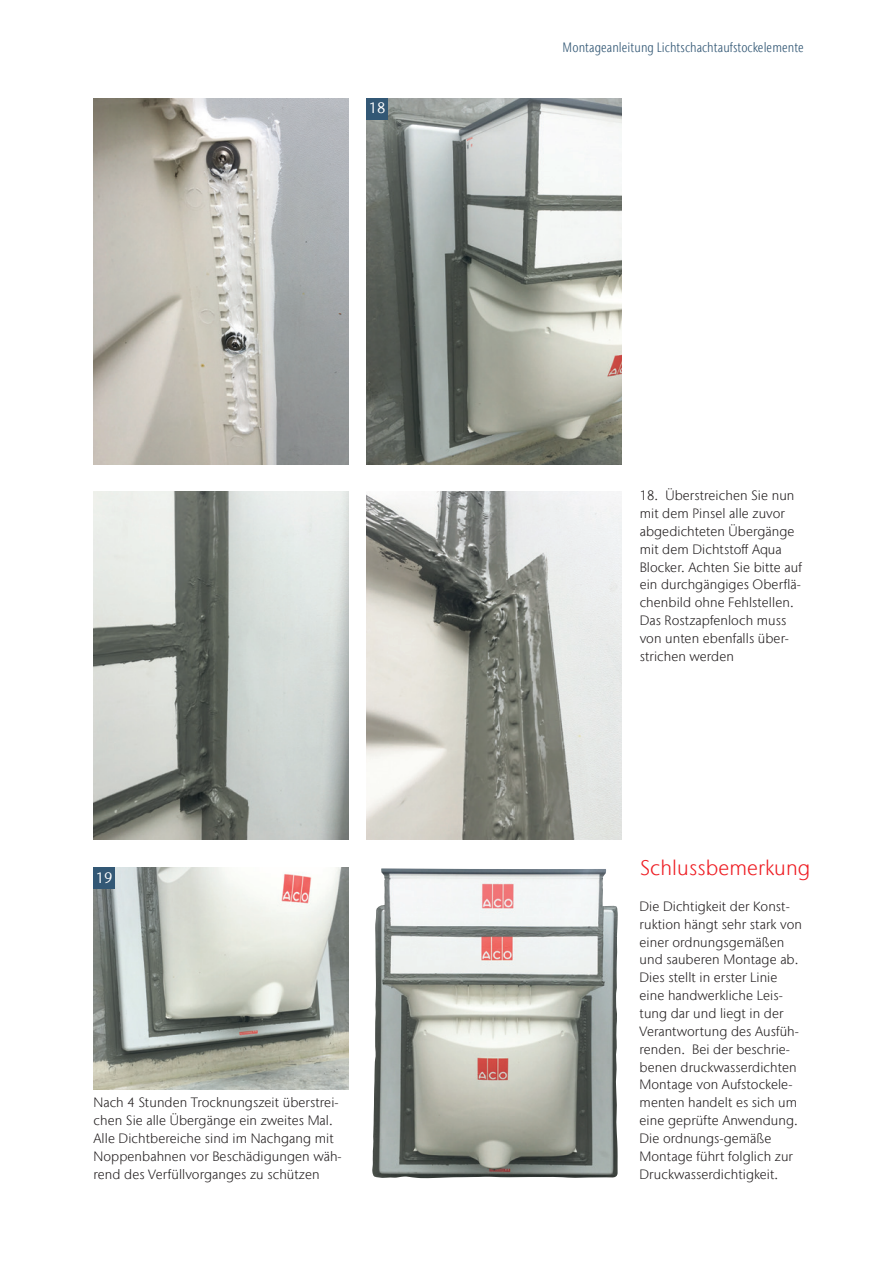
<style>
.page{position:relative;width:893px;height:1263px;background:#fff}
.page>*{position:absolute;margin:0;border:0;box-sizing:border-box;transform-origin:0 0}
.Intermediate_heading{font:300 21px "Stone Sans IIITC Com";letter-spacing:.005em;color:#ee1d23}
.t1{font:15px "Stone Sans IIITC Com";color:#fff}
.Body_copy{font:300 13.5px/17.9px "Stone Sans IIITC Com";letter-spacing:.005em;color:#231f20}
.t2{font:300 condensed 13.5px "Stone Sans IIITC Com";letter-spacing:.005em;color:#335875}
</style>
<div class="page">
<img style="left:94px;top:98px;width:255px;height:366px">
<img style="left:367px;top:98px;width:255px;height:366px">
<img style="left:367px;top:491px;width:255px;height:348px">
<img style="left:94px;top:491px;width:255px;height:348px">
<div style="left:367px;top:98px;width:21px;height:21px;background:#335875"></div>
<img style="left:372px;top:868px;width:246px;height:310px">
<img style="left:94px;top:867px;width:255px;height:222px">
<div style="left:94px;top:867px;width:21px;height:22px;background:#335875"></div>
<p class="t1" style="left:369px;top:99px;width:18px">18</p>
<p class="t1" style="left:96px;top:868px;width:18px">19</p>
<p class="Body_copy" style="left:94px;top:1093px;width:250px">Nach 4 Stunden Trocknungszeit überstrei&shy;chen Sie alle Übergänge ein zweites Mal.<br>Alle Dichtbereiche sind im Nachgang mit Noppenbahnen vor Beschädigungen wäh&shy;rend des Verfüllvorganges zu schützen</p>
<p class="t2" style="left:563px;top:39px;width:243px">Montageanleitung Lichtschachtaufstockelemente</p>
<p class="Body_copy" style="left:640px;top:486px;width:164px">18. Überstreichen Sie nun mit dem Pinsel alle zuvor abgedichteten Übergänge mit dem Dichtstoff Aqua<br>Blocker. Achten Sie bitte auf ein durchgängiges Oberflä&shy;chenbild ohne Fehlstellen.<br>Das Rostzapfenloch muss von unten ebenfalls über&shy;strichen werden</p>
<p class="Intermediate_heading" style="left:640px;top:855px;width:172px">Schlussbemerkung</p>
<p class="Body_copy" style="left:640px;top:897px;width:164px">Die Dichtigkeit der Konst&shy;ruktion hängt sehr stark von einer ordnungsgemäßen und sauberen Montage ab.<br>Dies stellt in erster Linie eine handwerkliche Leis&shy;tung dar und liegt in der<br>Verantwortung des Ausfüh&shy;renden. Bei der beschrie&shy;benen druckwasserdichten<br>Montage von Aufstockele&shy;menten handelt es sich um eine geprüfte Anwendung.<br>Die ordnungs-gemäße<br>Montage führt folglich zur<br>Druckwasserdichtigkeit.</p>
</div>
